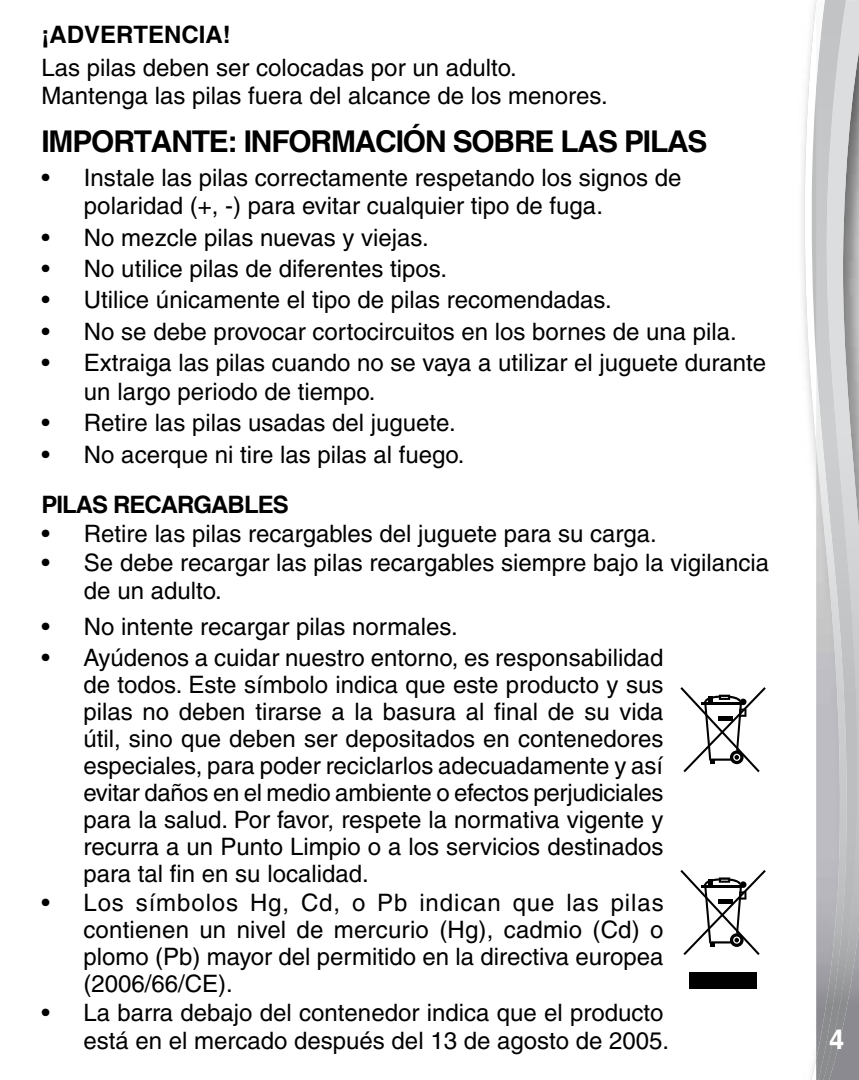
<style>
.page{position:relative;width:859px;height:1080px;background:#fff}
.page>*{position:absolute;margin:0;border:0;box-sizing:border-box;transform-origin:0 0}
.t1{font:700 30px "Helvetica";letter-spacing:-.04em;color:#000}
.t2{font:700 27px "Helvetica";color:#fff}
.t3{font:500 24px/27px "Helvetica";color:#000}
.t4{font:700 24px "Helvetica";letter-spacing:-.04em;color:#000}
.t5{font:700 24px "Helvetica";color:#000}
</style>
<div class="page">
<svg style="left:804px;top:0;width:12px;height:1080px"></svg>
<img style="left:849px;top:3px;width:10px;height:1077px">
<svg style="left:816px;top:0;width:43px;height:3px"></svg>
<img style="left:816px;top:1px;width:33px;height:1079px">
<div style="left:689px;top:972px;width:68px;height:17px;background:#000"></div>
<svg style="left:680px;top:870px;width:86px;height:85px"></svg>
<svg style="left:680px;top:687px;width:86px;height:85px"></svg>
<p class="t5" style="left:41px;top:20px;width:191px">¡ADVERTENCIA!</p>
<p class="t3" style="left:41px;top:53px;width:568px;line-height:28.8px">Las pilas deben ser colocadas por un adulto.<br>Mantenga las pilas fuera del alcance de los menores.</p>
<p class="t1" style="left:41px;top:124px;width:668px">IMPORTANTE: INFORMACIÓN SOBRE LAS PILAS</p>
<p class="t3" style="left:84px;top:163px;width:599px;line-height:28.8px;text-indent:-43px">• Instale las pilas correctamente respetando los signos de polaridad (+, -) para evitar cualquier tipo de fuga.</p>
<p class="t3" style="left:41px;top:224px;width:389px">• No mezcle pilas nuevas y viejas.</p>
<p class="t3" style="left:41px;top:255px;width:407px">• No utilice pilas de diferentes tipos.</p>
<p class="t3" style="left:41px;top:286px;width:572px">• Utilice únicamente el tipo de pilas recomendadas.</p>
<p class="t3" style="left:41px;top:318px;width:697px">• No se debe provocar cortocircuitos en los bornes de una pila.</p>
<p class="t3" style="left:84px;top:348px;width:684px;line-height:28.8px;text-indent:-43px">• Extraiga las pilas cuando no se vaya a utilizar el juguete durante un largo periodo de tiempo.</p>
<p class="t3" style="left:41px;top:409px;width:416px">• Retire las pilas usadas del juguete.</p>
<p class="t3" style="left:41px;top:441px;width:425px">• No acerque ni tire las pilas al fuego.</p>
<p class="t4" style="left:41px;top:490px;width:249px">PILAS RECARGABLES</p>
<p class="t3" style="left:41px;top:520px;width:617px">• Retire las pilas recargables del juguete para su carga.</p>
<p class="t3" style="left:84px;top:548px;width:687px;line-height:28.8px;text-indent:-43px">• Se debe recargar las pilas recargables siempre bajo la vigilancia de un adulto.</p>
<p class="t3" style="left:41px;top:613px;width:418px">• No intente recargar pilas normales.</p>
<p class="t3" style="left:83px;top:644px;width:581px;text-align:justify;text-indent:-42px">• Ayúdenos a cuidar nuestro entorno, es responsabilidad de todos. Este símbolo indica que este producto y sus pilas no deben tirarse a la basura al final de su vida útil, sino que deben ser depositados en contenedores especiales, para poder reciclarlos adecuadamente y así evitar daños en el medio ambiente o efectos perjudiciales para la salud. Por favor, respete la normativa vigente y recurra a un Punto Limpio o a los servicios destinados para tal fin en su localidad.</p>
<p class="t3" style="left:83px;top:889px;width:582px;text-align:justify;text-indent:-42px">• Los símbolos Hg, Cd, o Pb indican que las pilas contienen un nivel de mercurio (Hg), cadmio (Cd) o plomo (Pb) mayor del permitido en la directiva europea (2006/66/CE).</p>
<p class="t3" style="left:41px;top:998px;width:629px;line-height:28.8px;text-align:right">• La barra debajo del contenedor indica que el producto está en el mercado después del 13 de agosto de 2005.</p>
<p class="t2" style="left:829px;top:1023px;width:17px">4</p>
</div>
